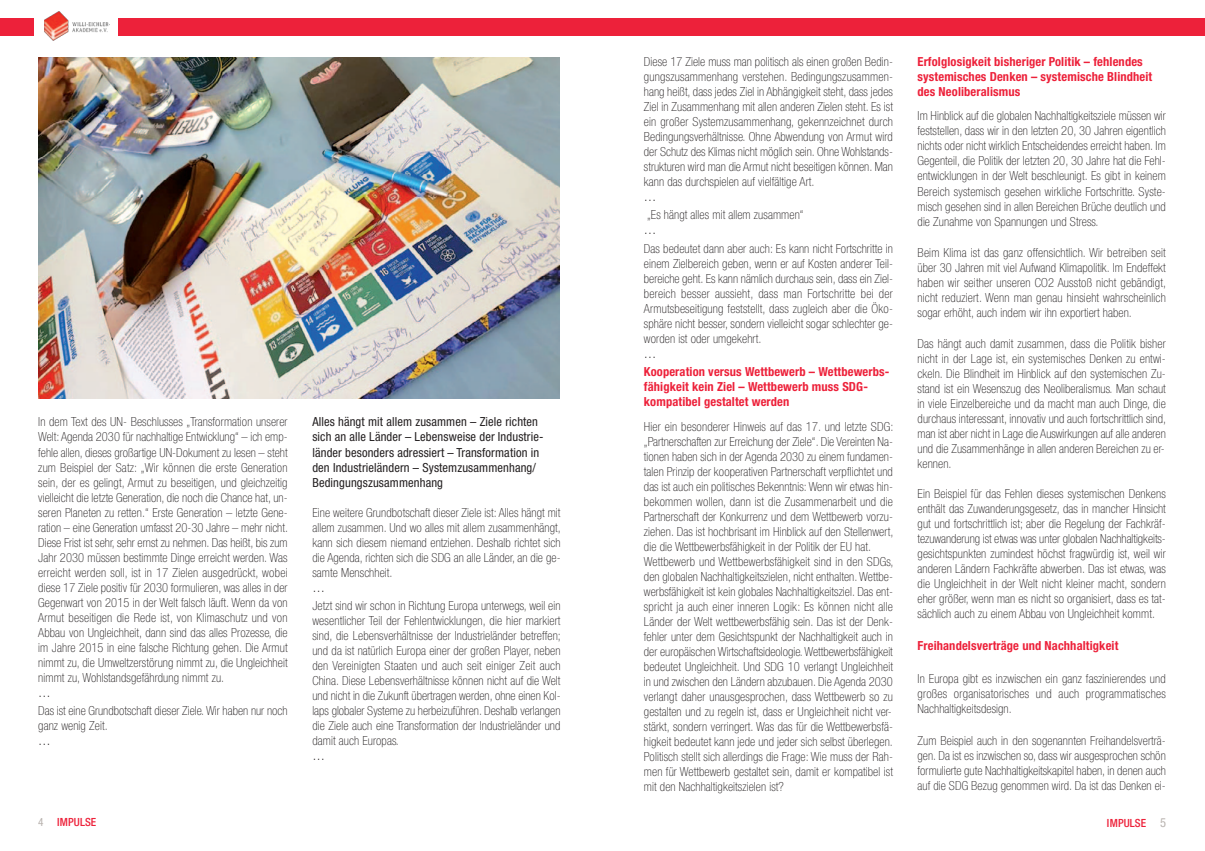
<style>
.page{position:relative;width:1205px;height:851px;background:#fff}
.page>*{position:absolute;margin:0;border:0;box-sizing:border-box;transform-origin:0 0}
.t1{font:100 condensed 12.5px/15px "Helvetica Neue LT Std";letter-spacing:.01em;color:#231f20;text-align:justify}
.t2{font:700 condensed 12.5px/15px "Helvetica Neue LT Std";letter-spacing:.01em;color:#ed213a}
.t3{font:condensed 12.5px "Helvetica Neue LT Std";letter-spacing:.01em;color:#231f20}
.t4{font:300 condensed 12.5px "Helvetica Neue LT Std";color:#231f20}
.t5{font:500 condensed 11.25px "Helvetica Neue LT Std";letter-spacing:.005em;color:#ed213a}
.s1{font-weight:400;color:#b8b2ae}
.s2{font-weight:400;font-size:12.5px;color:#b8b2ae}
</style>
<div class="page">
<div style="left:0;top:18px;width:33px;height:17px;background:#ed213a"></div>
<div style="left:119px;top:18px;width:1086px;height:17px;background:#ed213a"></div>
<img style="left:44px;top:12px;width:66px;height:28px">
<img style="left:38px;top:57px;width:521px;height:342px">
<p class="t1" style="left:38px;top:415px;width:251px">In dem Text des UN- Beschlusses „Transformation unserer Welt: Agenda 2030 für nachhaltige Entwicklung“ – ich emp&shy;fehle allen, dieses großartige UN-Dokument zu lesen – steht zum Beispiel der Satz: „Wir können die erste Generation sein, der es gelingt, Armut zu beseitigen, und gleichzeitig vielleicht die letzte Generation, die noch die Chance hat, un&shy;seren Planeten zu retten.“ Erste Generation – letzte Gene&shy;ration – eine Generation umfasst 20-30 Jahre – mehr nicht.<br>Diese Frist ist sehr, sehr ernst zu nehmen. Das heißt, bis zum Jahr 2030 müssen bestimmte Dinge erreicht werden. Was erreicht werden soll, ist in 17 Zielen ausgedrückt, wobei diese 17 Ziele positiv für 2030 formulieren, was alles in der Gegenwart von 2015 in der Welt falsch läuft. Wenn da von Armut beseitigen die Rede ist, von Klimaschutz und von Abbau von Ungleichheit, dann sind das alles Prozesse, die im Jahre 2015 in eine falsche Richtung gehen. Die Armut nimmt zu, die Umweltzerstörung nimmt zu, die Ungleichheit nimmt zu, Wohlstandsgefährdung nimmt zu.</p>
<p class="t4" style="left:38px;top:687px;width:14px">…</p>
<p class="t1" style="left:38px;top:704px;width:251px">Das ist eine Grundbotschaft dieser Ziele. Wir haben nur noch ganz wenig Zeit.</p>
<p class="t4" style="left:38px;top:736px;width:14px">…</p>
<p class="t5" style="left:38px;top:815px;width:60px"><span class="s1">4</span> IMPULSE</p>
<p class="t3" style="left:312px;top:417px;width:227px">Alles hängt mit allem zusammen – Ziele richten</p>
<p class="t3" style="left:312px;top:432px;width:233px">sich an alle Länder – Lebensweise der Industrie-</p>
<p class="t3" style="left:312px;top:447px;width:228px">länder besonders adressiert – Transformation in</p>
<p class="t3" style="left:312px;top:462px;width:225px">den Industrieländern – Systemzusammenhang/</p>
<p class="t3" style="left:312px;top:477px;width:132px">Bedingungszusammenhang</p>
<p class="t1" style="left:312px;top:505px;width:250px">Eine weitere Grundbotschaft dieser Ziele ist: Alles hängt mit allem zusammen. Und wo alles mit allem zusammenhängt, kann sich diesem niemand entziehen. Deshalb richtet sich die Agenda, richten sich die SDG an alle Länder, an die ge&shy;samte Menschheit.</p>
<p class="t4" style="left:312px;top:582px;width:14px">…</p>
<p class="t1" style="left:312px;top:599px;width:250px">Jetzt sind wir schon in Richtung Europa unterwegs, weil ein wesentlicher Teil der Fehlentwicklungen, die hier markiert sind, die Lebensverhältnisse der Industrieländer betreffen; und da ist natürlich Europa einer der großen Player, neben den Vereinigten Staaten und auch seit einiger Zeit auch China. Diese Lebensverhältnisse können nicht auf die Welt und nicht in die Zukunft übertragen werden, ohne einen Kol&shy;laps globaler Systeme zu herbeizuführen. Deshalb verlangen die Ziele auch eine Transformation der Industrieländer und damit auch Europas.</p>
<p class="t4" style="left:312px;top:751px;width:14px">…</p>
<p class="t1" style="left:644px;top:55px;width:251px">Diese 17 Ziele muss man politisch als einen großen Bedin&shy;gungszusammenhang verstehen. Bedingungszusammen&shy;hang heißt, dass jedes Ziel in Abhängigkeit steht, dass jedes Ziel in Zusammenhang mit allen anderen Zielen steht. Es ist ein großer Systemzusammenhang, gekennzeichnet durch Bedingungsverhältnisse. Ohne Abwendung von Armut wird der Schutz des Klimas nicht möglich sein. Ohne Wohlstands&shy;strukturen wird man die Armut nicht beseitigen können. Man kann das durchspielen auf vielfältige Art.</p>
<p class="t4" style="left:644px;top:192px;width:14px">…</p>
<p class="t1" style="left:647px;top:208px;width:158px">„Es hängt alles mit allem zusammen“</p>
<p class="t4" style="left:644px;top:225px;width:14px">…</p>
<p class="t1" style="left:644px;top:242px;width:251px">Das bedeutet dann aber auch: Es kann nicht Fortschritte in einem Zielbereich geben, wenn er auf Kosten anderer Teil&shy;bereiche geht. Es kann nämlich durchaus sein, dass ein Ziel&shy;bereich besser aussieht, dass man Fortschritte bei der Armutsbeseitigung feststellt, dass zugleich aber die Öko&shy;sphäre nicht besser, sondern vielleicht sogar schlechter ge&shy;worden ist oder umgekehrt.</p>
<p class="t4" style="left:644px;top:349px;width:14px">…</p>
<p class="t2" style="left:644px;top:365px;width:247px">Kooperation versus Wettbewerb – Wettbewerbs&shy;fähigkeit kein Ziel – Wettbewerb muss SDG&shy;kompatibel gestaltet werden</p>
<p class="t1" style="left:644px;top:420px;width:251px">Hier ein besonderer Hinweis auf das 17. und letzte SDG: „Partnerschaften zur Erreichung der Ziele“. Die Vereinten Na&shy;tionen haben sich in der Agenda 2030 zu einem fundamen&shy;talen Prinzip der kooperativen Partnerschaft verpflichtet und das ist auch ein politisches Bekenntnis: Wenn wir etwas hin&shy;bekommen wollen, dann ist die Zusammenarbeit und die Partnerschaft der Konkurrenz und dem Wettbewerb vorzu&shy;ziehen. Das ist hochbrisant im Hinblick auf den Stellenwert, die die Wettbewerbsfähigkeit in der Politik der EU hat.</p>
<p class="t1" style="left:644px;top:555px;width:251px;text-align:left">Wettbewerb und Wettbewerbsfähigkeit sind in den SDGs, den globalen Nachhaltigkeitszielen, nicht enthalten. Wettbe&shy;werbsfähigkeit ist kein globales Nachhaltigkeitsziel. Das ent&shy;spricht ja auch einer inneren Logik: Es können nicht alle Länder der Welt wettbewerbsfähig sein. Das ist der Denk&shy;fehler unter dem Gesichtspunkt der Nachhaltigkeit auch in der europäischen Wirtschaftsideologie. Wettbewerbsfähigkeit bedeutet Ungleichheit. Und SDG 10 verlangt Ungleichheit in und zwischen den Ländern abzubauen. Die Agenda 2030 verlangt daher unausgesprochen, dass Wettbewerb so zu gestalten und zu regeln ist, dass er Ungleichheit nicht ver&shy;stärkt, sondern verringert. Was das für die Wettbewerbsfä&shy;higkeit bedeutet kann jede und jeder sich selbst überlegen.</p>
<p class="t1" style="left:644px;top:750px;width:251px">Politisch stellt sich allerdings die Frage: Wie muss der Rah&shy;men für Wettbewerb gestaltet sein, damit er kompatibel ist mit den Nachhaltigkeitszielen ist?</p>
<p class="t2" style="left:917px;top:55px;width:227px">Erfolglosigkeit bisheriger Politik – fehlendes</p>
<p class="t2" style="left:917px;top:70px;width:236px">systemisches Denken – systemische Blindheit des Neoliberalismus</p>
<p class="t1" style="left:917px;top:110px;width:250px">Im Hinblick auf die globalen Nachhaltigkeitsziele müssen wir feststellen, dass wir in den letzten 20, 30 Jahren eigentlich nichts oder nicht wirklich Entscheidendes erreicht haben. Im Gegenteil, die Politik der letzten 20, 30 Jahre hat die Fehl&shy;entwicklungen in der Welt beschleunigt. Es gibt in keinem Bereich systemisch gesehen wirkliche Fortschritte. Syste&shy;misch gesehen sind in allen Bereichen Brüche deutlich und die Zunahme von Spannungen und Stress.</p>
<p class="t1" style="left:917px;top:246px;width:250px">Beim Klima ist das ganz offensichtlich. Wir betreiben seit über 30 Jahren mit viel Aufwand Klimapolitik. Im Endeffekt haben wir seither unseren CO2 Ausstoß nicht gebändigt, nicht reduziert. Wenn man genau hinsieht wahrscheinlich sogar erhöht, auch indem wir ihn exportiert haben.</p>
<p class="t1" style="left:917px;top:337px;width:250px">Das hängt auch damit zusammen, dass die Politik bisher nicht in der Lage ist, ein systemisches Denken zu entwi&shy;ckeln. Die Blindheit im Hinblick auf den systemischen Zu&shy;stand ist ein Wesenszug des Neoliberalismus. Man schaut in viele Einzelbereiche und da macht man auch Dinge, die durchaus interessant, innovativ und auch fortschrittlich sind, man ist aber nicht in Lage die Auswirkungen auf alle anderen und die Zusammenhänge in allen anderen Bereichen zu er&shy;kennen.</p>
<p class="t1" style="left:917px;top:487px;width:250px">Ein Beispiel für das Fehlen dieses systemischen Denkens enthält das Zuwanderungsgesetz, das in mancher Hinsicht gut und fortschrittlich ist; aber die Regelung der Fachkräf&shy;tezuwanderung ist etwas was unter globalen Nachhaltigkeits&shy;gesichtspunkten zumindest höchst fragwürdig ist, weil wir anderen Ländern Fachkräfte abwerben. Das ist etwas, was die Ungleichheit in der Welt nicht kleiner macht, sondern eher größer, wenn man es nicht so organisiert, dass es tat&shy;sächlich auch zu einem Abbau von Ungleichheit kommt.</p>
<p class="t2" style="left:917px;top:639px;width:202px">Freihandelsverträge und Nachhaltigkeit</p>
<p class="t1" style="left:917px;top:672px;width:250px">In Europa gibt es inzwischen ein ganz faszinierendes und großes organisatorisches und auch programmatisches Nachhaltigkeitsdesign.</p>
<p class="t1" style="left:917px;top:734px;width:250px">Zum Beispiel auch in den sogenannten Freihandelsverträ&shy;gen. Da ist es inzwischen so, dass wir ausgesprochen schön formulierte gute Nachhaltigkeitskapitel haben, in denen auch auf die SDG Bezug genommen wird. Da ist das Denken ei-</p>
<p class="t5" style="left:1107px;top:816px;width:61px">IMPULSE <span class="s2">5</span></p>
</div>
